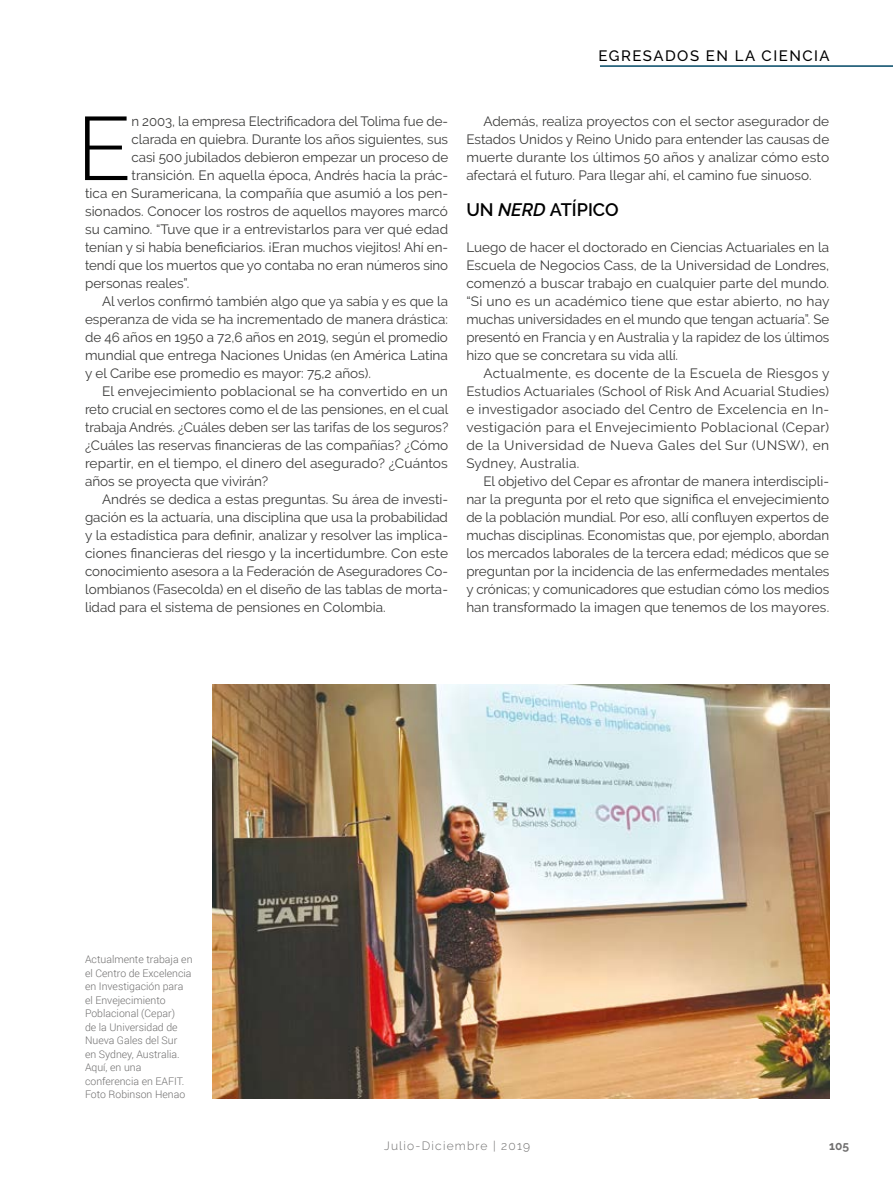
<style>
.page{position:relative;width:893px;height:1191px;background:#fff}
.page>*{position:absolute;margin:0;border:0;box-sizing:border-box;transform-origin:0 0}
.t1{font:300 89.55px "Raleway";color:#000}
.t2{font:600 18px "Raleway";color:#000}
.t3{font:500 15px "Raleway";letter-spacing:.1em;color:#000}
.t4{font:13.5px/18px "Raleway";color:#3c3c3b;text-align:justify}
.t5{font:300 12px "Raleway";letter-spacing:.1em;color:#706f6f}
.t6{font:700 12px "Raleway";color:#706f6f}
.t7{font:300 10.5px/13.5px "Roboto";color:#706f6f}
.s1{font-style:italic}
</style>
<div class="page">
<img style="left:212px;top:684px;width:617px;height:414px">
<hr style="left:600px;top:65px;width:293px;height:2px;background:#004765">
<p class="t3" style="left:598px;top:47px;width:233px">EGRESADOS EN LA CIENCIA</p>
<h1 class="t1" style="left:77px;top:96px;width:56px">E</h1>
<p class="t4" style="left:132px;top:112px;width:318px">n 2003, la empresa Electrificadora del Tolima fue de-</p>
<p class="t4" style="left:132px;top:130px;width:318px">clarada en quiebra. Durante los años siguientes, sus</p>
<p class="t4" style="left:132px;top:148px;width:318px">casi 500 jubilados debieron empezar un proceso de</p>
<p class="t4" style="left:132px;top:166px;width:318px">transición. En aquella época, Andrés hacía la prác-</p>
<p class="t4" style="left:85px;top:184px;width:365px">tica en Suramericana, la compañía que asumió a los pen-</p>
<p class="t4" style="left:85px;top:202px;width:364px">sionados. Conocer los rostros de aquellos mayores marcó</p>
<p class="t4" style="left:85px;top:220px;width:365px">su camino. “Tuve que ir a entrevistarlos para ver qué edad</p>
<p class="t4" style="left:85px;top:238px;width:365px">tenían y si había beneficiarios. ¡Eran muchos viejitos! Ahí en-</p>
<p class="t4" style="left:85px;top:256px;width:365px">tendí que los muertos que yo contaba no eran números sino</p>
<p class="t4" style="left:85px;top:274px;width:106px">personas reales”.</p>
<p class="t4" style="left:102px;top:292px;width:348px">Al verlos confirmó también algo que ya sabía y es que la</p>
<p class="t4" style="left:85px;top:310px;width:364px">esperanza de vida se ha incrementado de manera drástica:</p>
<p class="t4" style="left:85px;top:328px;width:364px">de 46 años en 1950 a 72,6 años en 2019, según el promedio</p>
<p class="t4" style="left:85px;top:346px;width:364px">mundial que entrega Naciones Unidas (en América Latina</p>
<p class="t4" style="left:85px;top:364px;width:287px">y el Caribe ese promedio es mayor: 75,2 años).</p>
<p class="t4" style="left:102px;top:382px;width:347px">El envejecimiento poblacional se ha convertido en un</p>
<p class="t4" style="left:85px;top:400px;width:365px">reto crucial en sectores como el de las pensiones, en el cual</p>
<p class="t4" style="left:85px;top:418px;width:365px">trabaja Andrés. ¿Cuáles deben ser las tarifas de los seguros?</p>
<p class="t4" style="left:85px;top:436px;width:365px">¿Cuáles las reservas financieras de las compañías? ¿Cómo</p>
<p class="t4" style="left:85px;top:454px;width:364px">repartir, en el tiempo, el dinero del asegurado? ¿Cuántos</p>
<p class="t4" style="left:85px;top:472px;width:185px">años se proyecta que vivirán?</p>
<p class="t4" style="left:102px;top:490px;width:348px">Andrés se dedica a estas preguntas. Su área de investi-</p>
<p class="t4" style="left:85px;top:508px;width:364px">gación es la actuaría, una disciplina que usa la probabilidad</p>
<p class="t4" style="left:85px;top:526px;width:365px">y la estadística para definir, analizar y resolver las implica-</p>
<p class="t4" style="left:85px;top:544px;width:365px">ciones financieras del riesgo y la incertidumbre. Con este</p>
<p class="t4" style="left:85px;top:562px;width:365px">conocimiento asesora a la Federación de Aseguradores Co-</p>
<p class="t4" style="left:85px;top:580px;width:365px">lombianos (Fasecolda) en el diseño de las tablas de morta-</p>
<p class="t4" style="left:85px;top:598px;width:302px">lidad para el sistema de pensiones en Colombia.</p>
<p class="t4" style="left:466px;top:112px;width:364px;text-indent:17px">Además, realiza proyectos con el sector asegurador de Estados Unidos y Reino Unido para entender las causas de muerte durante los últimos 50 años y analizar cómo esto afectará el futuro. Para llegar ahí, el camino fue sinuoso.</p>
<h2 class="t2" style="left:466px;top:199px;width:154px">UN <span class="s1">NERD</span> ATÍPICO</h2>
<p class="t4" style="left:466px;top:238px;width:365px">Luego de hacer el doctorado en Ciencias Actuariales en la Escuela de Negocios Cass, de la Universidad de Londres, comenzó a buscar trabajo en cualquier parte del mundo. “Si uno es un académico tiene que estar abierto, no hay muchas universidades en el mundo que tengan actuaría”. Se presentó en Francia y en Australia y la rapidez de los últimos hizo que se concretara su vida allí.</p>
<p class="t4" style="left:466px;top:364px;width:365px;text-indent:17px">Actualmente, es docente de la Escuela de Riesgos y Estudios Actuariales (School of Risk And Acuarial Studies) e investigador asociado del Centro de Excelencia en In&shy;vestigación para el Envejecimiento Poblacional (Cepar) de la Universidad de Nueva Gales del Sur (UNSW), en Sydney, Australia.</p>
<p class="t4" style="left:466px;top:472px;width:365px;text-indent:17px">El objetivo del Cepar es afrontar de manera interdiscipli&shy;nar la pregunta por el reto que significa el envejecimiento de la población mundial. Por eso, allí confluyen expertos de muchas disciplinas. Economistas que, por ejemplo, abordan los mercados laborales de la tercera edad; médicos que se preguntan por la incidencia de las enfermedades mentales y crónicas; y comunicadores que estudian cómo los medios han transformado la imagen que tenemos de los mayores.</p>
<p class="t7" style="left:85px;top:952px;width:109px">Actualmente trabaja en el Centro de Excelencia en Investigación para el Envejecimiento<br>Poblacional (Cepar)<br>de la Universidad de<br>Nueva Gales del Sur<br>en Sydney, Australia.<br>Aquí, en una conferencia en EAFIT.<br>Foto Robinson Henao</p>
<p class="t5" style="left:384px;top:1139px;width:148px">Julio-Diciembre | 2019</p>
<p class="t6" style="left:829px;top:1139px;width:21px">105</p>
</div>
